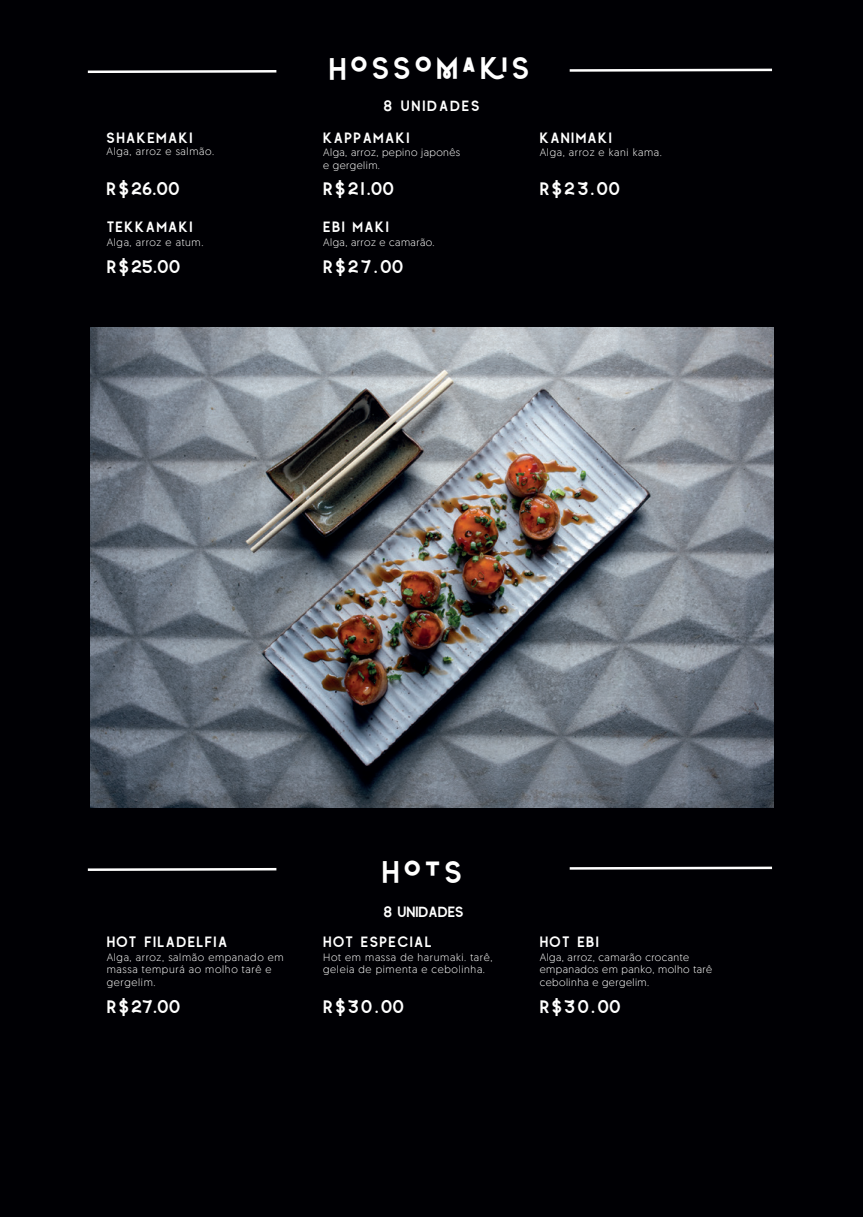
<style>
.page{position:relative;width:863px;height:1217px;background:#fff}
.page>*{position:absolute;margin:0;border:0;box-sizing:border-box;transform-origin:0 0}
.t1{font:45.75px "Quirk";letter-spacing:.08em;color:#fff}
.t2{font:26.62px "Quirk";color:#fff}
.t3{font:21.88px "Quirk";letter-spacing:.06em;color:#fff}
.t4{font:21.88px "Quirk";letter-spacing:.08em;color:#fff}
.t5{font:21.88px "Quirk";color:#fff}
.t6{font:300 10.62px/12.8px "Geomanist";letter-spacing:.06em;color:#fff}
.t7{font:300 10.62px/12.8px "Geomanist";letter-spacing:.04em;color:#fff}
</style>
<div class="page">
<div style="left:0;top:0;width:862px;height:1216px;background:#000004"></div>
<svg style="left:87px;top:68px;width:686px;height:6px"></svg>
<svg style="left:87px;top:866px;width:686px;height:5px"></svg>
<img style="left:90px;top:327px;width:683px;height:480px">
<img style="left:862px;top:262px;width:1px;height:626px">
<h1 class="t1" style="left:328px;top:45px;width:202px">hossomakis</h1>
<h3 class="t4" style="left:383px;top:95px;width:98px">8 UNIDADES</h3>
<h3 class="t3" style="left:106px;top:127px;width:87px">SHAKEMAKI</h3>
<h3 class="t3" style="left:323px;top:127px;width:88px">KAPPAMAKI</h3>
<h3 class="t3" style="left:539px;top:127px;width:74px">KANIMAKI</h3>
<p class="t6" style="left:107px;top:145px;width:109px">Alga, arroz e salmão.</p>
<p class="t7" style="left:323px;top:145px;width:138px">Alga, arroz, pepino japonês e gergelim.</p>
<p class="t6" style="left:539px;top:146px;width:124px">Alga, arroz e kani kama.</p>
<h2 class="t2" style="left:107px;top:175px;width:75px">R$26.00</h2>
<h2 class="t2" style="left:323px;top:175px;width:72px">R$21.00</h2>
<h2 class="t2" style="left:539px;top:175px;width:82px">R$23.00</h2>
<h3 class="t3" style="left:107px;top:216px;width:87px">TEKKAMAKI</h3>
<h3 class="t3" style="left:323px;top:216px;width:67px">EBI MAKI</h3>
<p class="t6" style="left:107px;top:236px;width:98px">Alga, arroz e atum.</p>
<p class="t7" style="left:323px;top:236px;width:113px">Alga, arroz e camarão.</p>
<h2 class="t2" style="left:107px;top:253px;width:75px">R$25.00</h2>
<h2 class="t2" style="left:323px;top:253px;width:82px">R$27.00</h2>
<h1 class="t1" style="left:381px;top:849px;width:82px">Hots</h1>
<h3 class="t5" style="left:383px;top:900px;width:82px">8 UNIDADES</h3>
<h3 class="t3" style="left:107px;top:930px;width:122px">HOT FILADELFIA</h3>
<h3 class="t3" style="left:323px;top:930px;width:110px">HOT ESPECIAL</h3>
<h3 class="t3" style="left:539px;top:930px;width:61px">HOT EBI</h3>
<p class="t6" style="left:107px;top:950px;width:178px">Alga, arroz, salmão empanado em massa tempurá ao molho tarê e gergelim.</p>
<h2 class="t2" style="left:107px;top:992px;width:75px">R$27.00</h2>
<p class="t6" style="left:323px;top:950px;width:171px">Hot em massa de harumaki. tarê, geleia de pimenta e cebolinha.</p>
<h2 class="t2" style="left:323px;top:992px;width:82px">R$30.00</h2>
<p class="t7" style="left:539px;top:950px;width:151px">Alga, arroz, camarão crocante</p>
<p class="t7" style="left:539px;top:975px;width:111px">cebolinha e gergelim.</p>
<p class="t7" style="left:539px;top:962px;width:174px">empanados em panko, molho tarê</p>
<h2 class="t2" style="left:539px;top:992px;width:82px">R$30.00</h2>
</div>
